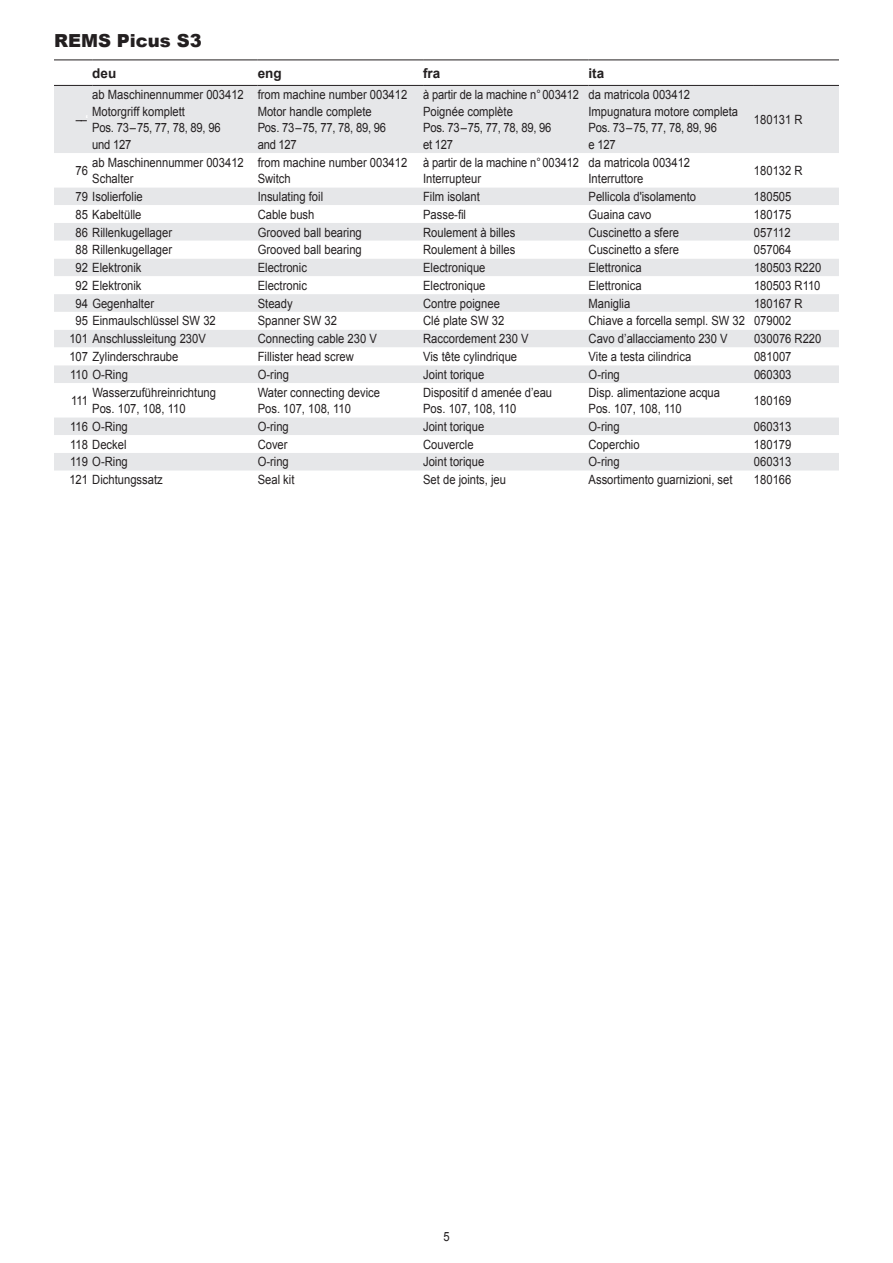
<style>
.page{position:relative;width:893px;height:1263px;background:#fff}
.page>*{position:absolute;margin:0;border:0;box-sizing:border-box;transform-origin:0 0}
.t1{font:900 18px "Arial";color:#231f20}
.t2{font:700 13.5px "Arial";color:#231f20}
.t3{font:12.75px/16.5px "Arial";color:#231f20;scale:.88 1}
.t4{font:12.75px/16.5px "Arial";color:#231f20;scale:.87 1}
.s1{color:#fff}
</style>
<div class="page">
<svg style="left:54px;top:84px;width:785px;height:1px"></svg>
<div style="left:54px;top:86px;width:785px;height:67px;background:#e6e7e9"></div>
<svg style="left:54px;top:188px;width:785px;height:283px"></svg>
<hr style="left:54px;top:60px;width:38px;height:1px;background:#231f20">
<hr style="left:92px;top:60px;width:166px;height:1px;background:#231f20">
<hr style="left:258px;top:60px;width:165px;height:1px;background:#231f20">
<hr style="left:423px;top:60px;width:165px;height:1px;background:#231f20">
<hr style="left:588px;top:60px;width:166px;height:1px;background:#231f20">
<hr style="left:754px;top:60px;width:85px;height:1px;background:#231f20">
<hr style="left:54px;top:85px;width:38px;height:1px;background:#231f20">
<hr style="left:92px;top:85px;width:166px;height:1px;background:#231f20">
<hr style="left:258px;top:85px;width:165px;height:1px;background:#231f20">
<hr style="left:423px;top:85px;width:165px;height:1px;background:#231f20">
<hr style="left:588px;top:85px;width:166px;height:1px;background:#231f20">
<hr style="left:754px;top:85px;width:85px;height:1px;background:#231f20">
<h1 class="t1" style="left:54px;top:34px;width:149px">REMS Picus S3</h1>
<p class="t2" style="left:92px;top:68px;width:26px">deu</p>
<p class="t2" style="left:258px;top:68px;width:26px">eng</p>
<p class="t2" style="left:423px;top:68px;width:19px">fra</p>
<p class="t2" style="left:588px;top:68px;width:17px">ita</p>
<p class="t3" style="left:76px;top:113px;width:16px">–– <span class="s1">‘</span></p>
<p class="t3" style="left:92px;top:88px;width:174px">ab Maschinennummer 003412<br>Motorgriff komplett<br>Pos. 73 – 75, 77, 78, 89, 96<br>und 127</p>
<p class="t3" style="left:258px;top:88px;width:172px">from machine number 003412<br>Motor handle complete<br>Pos. 73 – 75, 77, 78, 89, 96 and 127</p>
<p class="t4" style="left:423px;top:88px;width:181px">à partir de la machine n° 003412<br>Poignée complète<br>Pos. 73 – 75, 77, 78, 89, 96<br>et 127</p>
<p class="t3" style="left:588px;top:88px;width:172px">da matricola 003412<br>Impugnatura motore completa<br>Pos. 73 – 75, 77, 78, 89, 96<br>e 127</p>
<p class="t3" style="left:754px;top:113px;width:57px">180131 R</p>
<p class="t3" style="left:76px;top:163px;width:16px">76</p>
<p class="t3" style="left:92px;top:155px;width:174px">ab Maschinennummer 003412<br>Schalter</p>
<p class="t3" style="left:258px;top:155px;width:172px">from machine number 003412<br>Switch</p>
<p class="t4" style="left:423px;top:155px;width:181px">à partir de la machine n° 003412<br>Interrupteur</p>
<p class="t3" style="left:588px;top:155px;width:117px">da matricola 003412<br>Interruttore</p>
<p class="t3" style="left:754px;top:163px;width:57px">180132 R</p>
<p class="t3" style="left:76px;top:189px;width:78px">79 Isolierfolie</p>
<p class="t3" style="left:258px;top:189px;width:76px">Insulating foil</p>
<p class="t3" style="left:423px;top:189px;width:66px">Film isolant</p>
<p class="t3" style="left:588px;top:189px;width:124px">Pellicola d'isolamento</p>
<p class="t3" style="left:754px;top:189px;width:44px">180505</p>
<p class="t3" style="left:76px;top:207px;width:76px">85 Kabeltülle</p>
<p class="t3" style="left:258px;top:207px;width:66px">Cable bush</p>
<p class="t3" style="left:423px;top:206px;width:50px">Passe-fil</p>
<p class="t3" style="left:588px;top:207px;width:73px">Guaina cavo</p>
<p class="t3" style="left:754px;top:207px;width:44px">180175</p>
<p class="t3" style="left:76px;top:225px;width:111px">86 Rillenkugellager</p>
<p class="t3" style="left:258px;top:225px;width:120px">Grooved ball bearing</p>
<p class="t3" style="left:423px;top:225px;width:106px">Roulement à billes</p>
<p class="t3" style="left:589px;top:225px;width:104px">Cuscinetto a sfere</p>
<p class="t3" style="left:754px;top:225px;width:43px">057112</p>
<p class="t3" style="left:76px;top:243px;width:111px">88 Rillenkugellager</p>
<p class="t3" style="left:258px;top:243px;width:120px">Grooved ball bearing</p>
<p class="t3" style="left:423px;top:243px;width:106px">Roulement à billes</p>
<p class="t3" style="left:589px;top:243px;width:104px">Cuscinetto a sfere</p>
<p class="t3" style="left:754px;top:243px;width:44px">057064</p>
<p class="t3" style="left:76px;top:260px;width:76px">92 Elektronik</p>
<p class="t3" style="left:258px;top:260px;width:57px">Electronic</p>
<p class="t3" style="left:423px;top:260px;width:72px">Electronique</p>
<p class="t3" style="left:589px;top:260px;width:62px">Elettronica</p>
<p class="t3" style="left:754px;top:260px;width:78px">180503 R220</p>
<p class="t3" style="left:76px;top:278px;width:76px">92 Elektronik</p>
<p class="t3" style="left:258px;top:278px;width:57px">Electronic</p>
<p class="t3" style="left:423px;top:278px;width:72px">Electronique</p>
<p class="t3" style="left:589px;top:278px;width:62px">Elettronica</p>
<p class="t3" style="left:754px;top:278px;width:77px">180503 R110</p>
<p class="t3" style="left:76px;top:296px;width:91px">94 Gegenhalter</p>
<p class="t3" style="left:258px;top:296px;width:41px">Steady</p>
<p class="t3" style="left:423px;top:296px;width:89px">Contre poignee</p>
<p class="t3" style="left:589px;top:296px;width:49px">Maniglia</p>
<p class="t3" style="left:754px;top:296px;width:57px">180167 R</p>
<p class="t3" style="left:76px;top:314px;width:161px">95 Einmaulschlüssel SW 32</p>
<p class="t3" style="left:258px;top:314px;width:92px">Spanner SW 32</p>
<p class="t3" style="left:423px;top:314px;width:94px">Clé plate SW 32</p>
<p class="t3" style="left:589px;top:314px;width:232px">Chiave a forcella sempl. SW 32 079002</p>
<p class="t3" style="left:69px;top:332px;width:157px">101 Anschlussleitung 230V</p>
<p class="t3" style="left:258px;top:332px;width:137px">Connecting cable 230 V</p>
<p class="t3" style="left:423px;top:332px;width:121px">Raccordement 230 V</p>
<p class="t3" style="left:589px;top:332px;width:160px">Cavo d’allacciamento 230 V</p>
<p class="t3" style="left:754px;top:332px;width:78px">030076 R220</p>
<p class="t3" style="left:69px;top:349px;width:125px">107 Zylinderschraube</p>
<p class="t3" style="left:258px;top:349px;width:111px">Fillister head screw</p>
<p class="t3" style="left:423px;top:349px;width:108px">Vis tête cylindrique</p>
<p class="t3" style="left:589px;top:349px;width:118px">Vite a testa cilindrica</p>
<p class="t3" style="left:754px;top:349px;width:44px">081007</p>
<p class="t3" style="left:70px;top:367px;width:67px">110 O-Ring</p>
<p class="t3" style="left:258px;top:367px;width:37px">O-ring</p>
<p class="t3" style="left:423px;top:367px;width:71px">Joint torique</p>
<p class="t3" style="left:589px;top:367px;width:37px">O-ring</p>
<p class="t3" style="left:754px;top:367px;width:44px">060303</p>
<p class="t3" style="left:71px;top:393px;width:21px">111</p>
<p class="t3" style="left:92px;top:385px;width:142px">Wasserzuführeinrichtung<br>Pos. 107, 108, 110</p>
<p class="t3" style="left:258px;top:385px;width:141px">Water connecting device<br>Pos. 107, 108, 110</p>
<p class="t3" style="left:423px;top:385px;width:148px">Dispositif d amenée d’eau<br>Pos. 107, 108, 110</p>
<p class="t3" style="left:588px;top:385px;width:151px">Disp. alimentazione acqua<br>Pos. 107, 108, 110</p>
<p class="t3" style="left:754px;top:393px;width:44px">180169</p>
<p class="t3" style="left:70px;top:419px;width:67px">116 O-Ring</p>
<p class="t3" style="left:258px;top:419px;width:37px">O-ring</p>
<p class="t3" style="left:423px;top:419px;width:71px">Joint torique</p>
<p class="t3" style="left:588px;top:419px;width:37px">O-ring</p>
<p class="t3" style="left:754px;top:419px;width:44px">060313</p>
<p class="t3" style="left:70px;top:437px;width:66px">118 Deckel</p>
<p class="t3" style="left:258px;top:437px;width:36px">Cover</p>
<p class="t3" style="left:423px;top:437px;width:59px">Couvercle</p>
<p class="t3" style="left:588px;top:437px;width:60px">Coperchio</p>
<p class="t3" style="left:754px;top:437px;width:44px">180179</p>
<p class="t3" style="left:70px;top:455px;width:67px">119 O-Ring</p>
<p class="t3" style="left:258px;top:455px;width:37px">O-ring</p>
<p class="t3" style="left:423px;top:455px;width:71px">Joint torique</p>
<p class="t3" style="left:589px;top:455px;width:37px">O-ring</p>
<p class="t3" style="left:754px;top:455px;width:44px">060313</p>
<p class="t3" style="left:69px;top:473px;width:108px">121 Dichtungssatz</p>
<p class="t3" style="left:258px;top:473px;width:43px">Seal kit</p>
<p class="t3" style="left:423px;top:473px;width:96px">Set de joints, jeu</p>
<p class="t3" style="left:589px;top:473px;width:165px">Assortimento guarnizioni, set</p>
<p class="t3" style="left:754px;top:473px;width:44px">180166</p>
<p class="t3" style="left:443px;top:1229px;width:9px">5</p>
</div>
